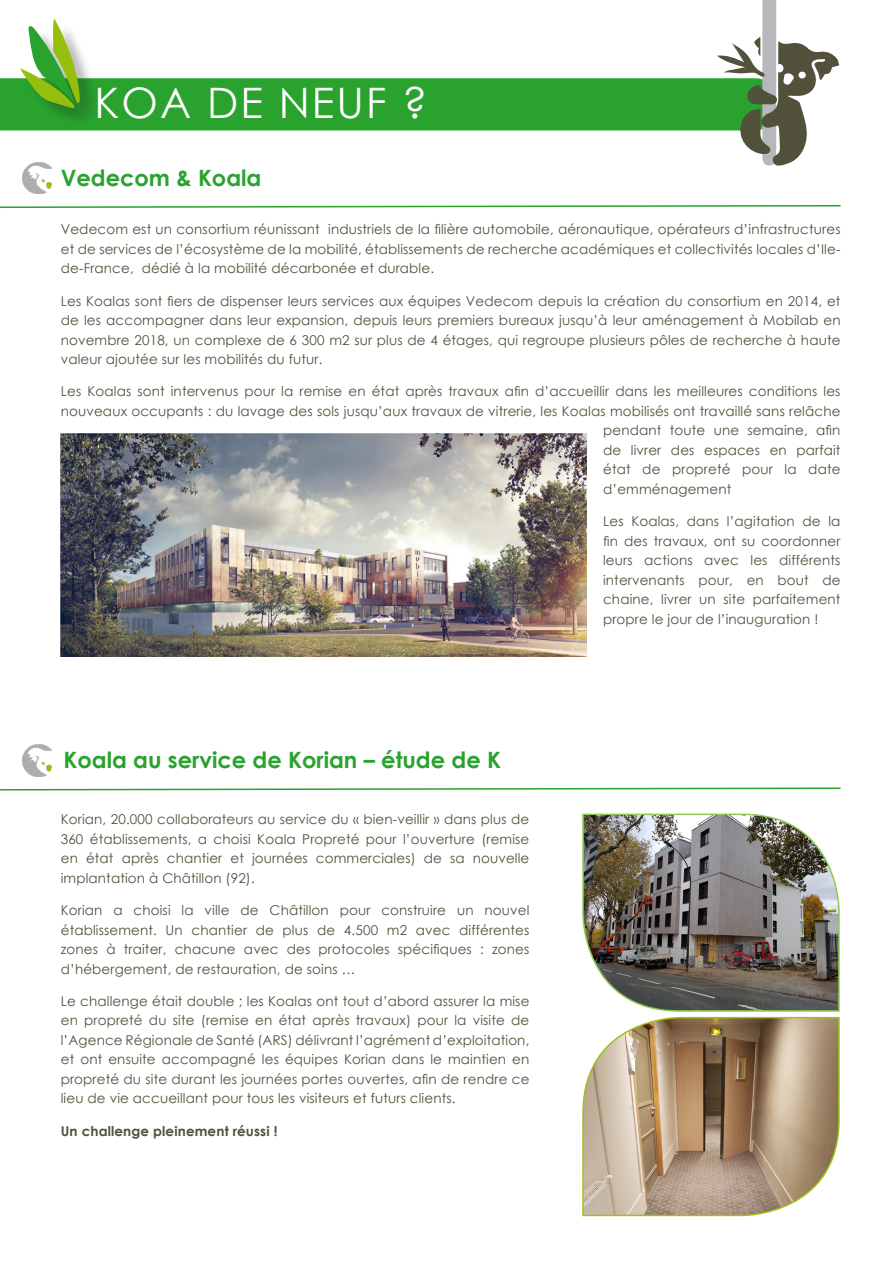
<style>
.page{position:relative;width:893px;height:1263px;background:#fff}
.page>*{position:absolute;margin:0;border:0;box-sizing:border-box;transform-origin:0 0}
.t1{font:42px "Century Gothic";letter-spacing:.05em;color:#fff}
.t2{font:700 22.5px "Century Gothic";color:#29a32e}
.t3{font:13.5px/19.5px "Century Gothic";letter-spacing:.01em;color:#52513c;text-align:justify}
.t4{font:700 13.5px "Century Gothic";letter-spacing:.01em;color:#52513c}
</style>
<div class="page">
<img style="left:23px;top:166px;width:28px;height:28px">
<svg style="left:0;top:0;width:839px;height:166px"></svg>
<svg style="left:0;top:205px;width:841px;height:3px"></svg>
<img style="left:61px;top:434px;width:525px;height:222px">
<img style="left:582px;top:813px;width:258px;height:199px">
<img style="left:23px;top:744px;width:28px;height:32px">
<svg style="left:0;top:787px;width:841px;height:4px"></svg>
<svg style="left:582px;top:1016px;width:258px;height:201px"></svg>
<h1 class="t1" style="left:95px;top:74px;width:334px">KOA DE NEUF ?</h1>
<h2 class="t2" style="left:61px;top:161px;width:202px">Vedecom &amp; Koala</h2>
<p class="t3" style="left:61px;top:220px;width:781px">Vedecom est un consortium réunissant industriels de la filière automobile, aéronautique, opérateurs d’infrastructures et de services de l’écosystème de la mobilité, établissements de recherche académiques et collectivités locales d’Ile&shy;de-France, dédié à la mobilité décarbonée et durable.</p>
<p class="t3" style="left:61px;top:291px;width:781px">Les Koalas sont fiers de dispenser leurs services aux équipes Vedecom depuis la création du consortium en 2014, et de les accompagner dans leur expansion, depuis leurs premiers bureaux jusqu’à leur aménagement à Mobilab en novembre 2018, un complexe de 6 300 m2 sur plus de 4 étages, qui regroupe plusieurs pôles de recherche à haute valeur ajoutée sur les mobilités du futur.</p>
<p class="t3" style="left:61px;top:382px;width:781px">Les Koalas sont intervenus pour la remise en état après travaux afin d’accueillir dans les meilleures conditions les</p>
<p class="t3" style="left:61px;top:401px;width:781px">nouveaux occupants : du lavage des sols jusqu’aux travaux de vitrerie, les Koalas mobilisés ont travaillé sans relâche</p>
<p class="t3" style="left:603px;top:421px;width:239px">pendant toute une semaine, afin</p>
<p class="t3" style="left:603px;top:440px;width:239px">de livrer des espaces en parfait</p>
<p class="t3" style="left:603px;top:460px;width:239px">état de propreté pour la date</p>
<p class="t3" style="left:603px;top:479px;width:130px">d’emménagement</p>
<p class="t3" style="left:603px;top:511px;width:239px">Les Koalas, dans l’agitation de la fin des travaux, ont su coordonner leurs actions avec les différents intervenants pour, en bout de chaine, livrer un site parfaitement propre le jour de l’inauguration !</p>
<h2 class="t2" style="left:64px;top:743px;width:439px">Koala au service de Korian – étude de K</h2>
<p class="t3" style="left:61px;top:810px;width:470px">Korian, 20.000 collaborateurs au service du « bien-veillir » dans plus de 360 établissements, a choisi Koala Propreté pour l’ouverture (remise en état après chantier et journées commerciales) de sa nouvelle implantation à Châtillon (92).</p>
<p class="t3" style="left:61px;top:900px;width:470px">Korian a choisi la ville de Châtillon pour construire un nouvel établissement. Un chantier de plus de 4.500 m2 avec différentes zones à traiter, chacune avec des protocoles spécifiques : zones d’hébergement, de restauration, de soins …</p>
<p class="t3" style="left:61px;top:991px;width:470px">Le challenge était double ; les Koalas ont tout d’abord assurer la mise en propreté du site (remise en état après travaux) pour la visite de l’Agence Régionale de Santé (ARS) délivrant l’agrément d’exploitation, et ont ensuite accompagné les équipes Korian dans le maintien en propreté du site durant les journées portes ouvertes, afin de rendre ce lieu de vie accueillant pour tous les visiteurs et futurs clients.</p>
<p class="t4" style="left:61px;top:1120px;width:218px">Un challenge pleinement réussi !</p>
</div>
